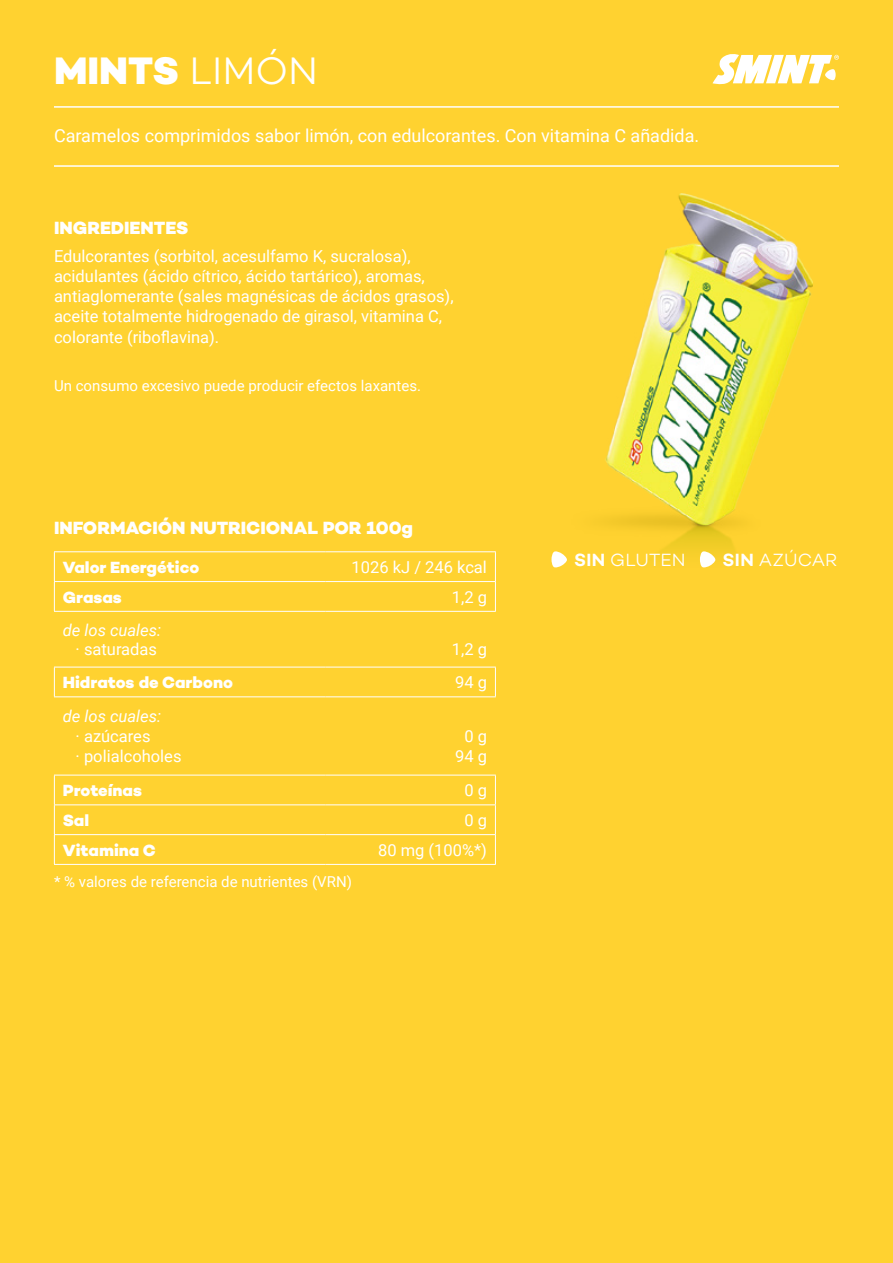
<style>
.page{position:relative;width:893px;height:1263px;background:#ffd230}
.page>*{position:absolute;margin:0;border:0;box-sizing:border-box;transform-origin:0 0}
.t1{font:800 39px "Campton";color:#fff}
.t2{font:18px "Roboto";color:#fff}
.t3{font:800 18px "Campton";color:#fff}
.t4{font:300 18px "Campton";color:#fff}
.t5{font:16.5px/19.8px "Roboto";color:#fff}
.t6{font:800 16.5px "Campton";color:#fff}
.t7{font:italic 16.5px "Roboto";color:#fff}
.t8{font:15px "Roboto";color:#fff}
.s1{font-weight:300}
.s2{font-weight:600}
</style>
<div class="page">
<hr style="left:54px;top:106px;width:785px;height:2px;background:#fff">
<hr style="left:54px;top:165px;width:785px;height:2px;background:#fff">
<svg style="left:712px;top:54px;width:127px;height:31px"></svg>
<hr style="left:54px;top:551px;width:272px;height:1px;background:#fff">
<hr style="left:326px;top:551px;width:170px;height:1px;background:#fff">
<hr style="left:54px;top:581px;width:272px;height:1px;background:#fff">
<svg style="left:54px;top:552px;width:1px;height:59px"></svg>
<hr style="left:326px;top:581px;width:170px;height:1px;background:#fff">
<svg style="left:495px;top:552px;width:1px;height:59px"></svg>
<hr style="left:54px;top:611px;width:272px;height:1px;background:#fff">
<hr style="left:326px;top:611px;width:170px;height:1px;background:#fff">
<hr style="left:54px;top:667px;width:272px;height:1px;background:#fff">
<svg style="left:54px;top:667px;width:1px;height:29px"></svg>
<hr style="left:326px;top:667px;width:170px;height:1px;background:#fff">
<svg style="left:495px;top:667px;width:1px;height:29px"></svg>
<hr style="left:54px;top:696px;width:272px;height:1px;background:#fff">
<hr style="left:326px;top:696px;width:170px;height:1px;background:#fff">
<hr style="left:54px;top:775px;width:272px;height:1px;background:#fff">
<hr style="left:326px;top:775px;width:170px;height:1px;background:#fff">
<hr style="left:54px;top:804px;width:272px;height:1px;background:#fff">
<hr style="left:326px;top:804px;width:170px;height:1px;background:#fff">
<hr style="left:54px;top:834px;width:272px;height:1px;background:#fff">
<svg style="left:54px;top:775px;width:1px;height:89px"></svg>
<hr style="left:326px;top:834px;width:170px;height:1px;background:#fff">
<svg style="left:495px;top:775px;width:1px;height:89px"></svg>
<hr style="left:54px;top:864px;width:272px;height:1px;background:#fff">
<hr style="left:326px;top:864px;width:170px;height:1px;background:#fff">
<img style="left:605px;top:193px;width:208px;height:368px">
<svg style="left:551px;top:551px;width:16px;height:16px"></svg>
<svg style="left:700px;top:551px;width:15px;height:16px"></svg>
<h1 class="t1" style="left:54px;top:46px;width:266px">MINTS <span class="s1">LIMÓN</span></h1>
<p class="t2" style="left:54px;top:123px;width:647px">Caramelos comprimidos sabor limón, con edulcorantes. Con vitamina C añadida.</p>
<p class="t3" style="left:54px;top:216px;width:136px">INGREDIENTES</p>
<p class="t5" style="left:54px;top:246px;width:401px">Edulcorantes (sorbitol, acesulfamo K, sucralosa), acidulantes (ácido cítrico, ácido tartárico), aromas, antiaglomerante (sales magnésicas de ácidos grasos), aceite totalmente hidrogenado de girasol, vitamina C,</p>
<p class="t5" style="left:54px;top:327px;width:167px">colorante (riboflavina).</p>
<p class="t8" style="left:54px;top:375px;width:369px">Un consumo excesivo puede producir efectos laxantes.</p>
<p class="t3" style="left:54px;top:516px;width:360px">INFORMACIÓN NUTRICIONAL POR 100g</p>
<p class="t6" style="left:63px;top:557px;width:138px">Valor Energético</p>
<p class="t5" style="left:352px;top:557px;width:137px">1026 kJ / 246 kcal</p>
<p class="t6" style="left:63px;top:587px;width:60px">Grasas</p>
<p class="t5" style="left:452px;top:586px;width:37px">1,2 g</p>
<p class="t7" style="left:63px;top:618px;width:100px">de los cuales:</p>
<p class="t5" style="left:76px;top:639px;width:83px">· saturadas</p>
<p class="t5" style="left:452px;top:639px;width:37px">1,2 g</p>
<p class="t6" style="left:63px;top:672px;width:172px">Hidratos de Carbono</p>
<p class="t5" style="left:455px;top:672px;width:33px">94 g</p>
<p class="t7" style="left:63px;top:705px;width:100px">de los cuales:</p>
<p class="t5" style="left:76px;top:726px;width:107px">· azúcares<br>· polialcoholes</p>
<p class="t5" style="left:455px;top:726px;width:33px;text-align:center">0 g<br>94 g</p>
<p class="t6" style="left:63px;top:780px;width:81px">Proteínas</p>
<p class="t5" style="left:464px;top:780px;width:24px">0 g</p>
<p class="t6" style="left:63px;top:810px;width:28px">Sal</p>
<p class="t5" style="left:464px;top:810px;width:24px">0 g</p>
<p class="t6" style="left:63px;top:840px;width:94px">Vitamina C</p>
<p class="t5" style="left:378px;top:839px;width:110px">80 mg (100%*)</p>
<p class="t8" style="left:54px;top:871px;width:299px">* % valores de referencia de nutrientes (VRN)</p>
<p class="t4" style="left:574px;top:549px;width:113px"><span class="s2">SIN</span> GLUTEN</p>
<p class="t4" style="left:722px;top:549px;width:116px"><span class="s2">SIN</span> AZÚCAR</p>
</div>
